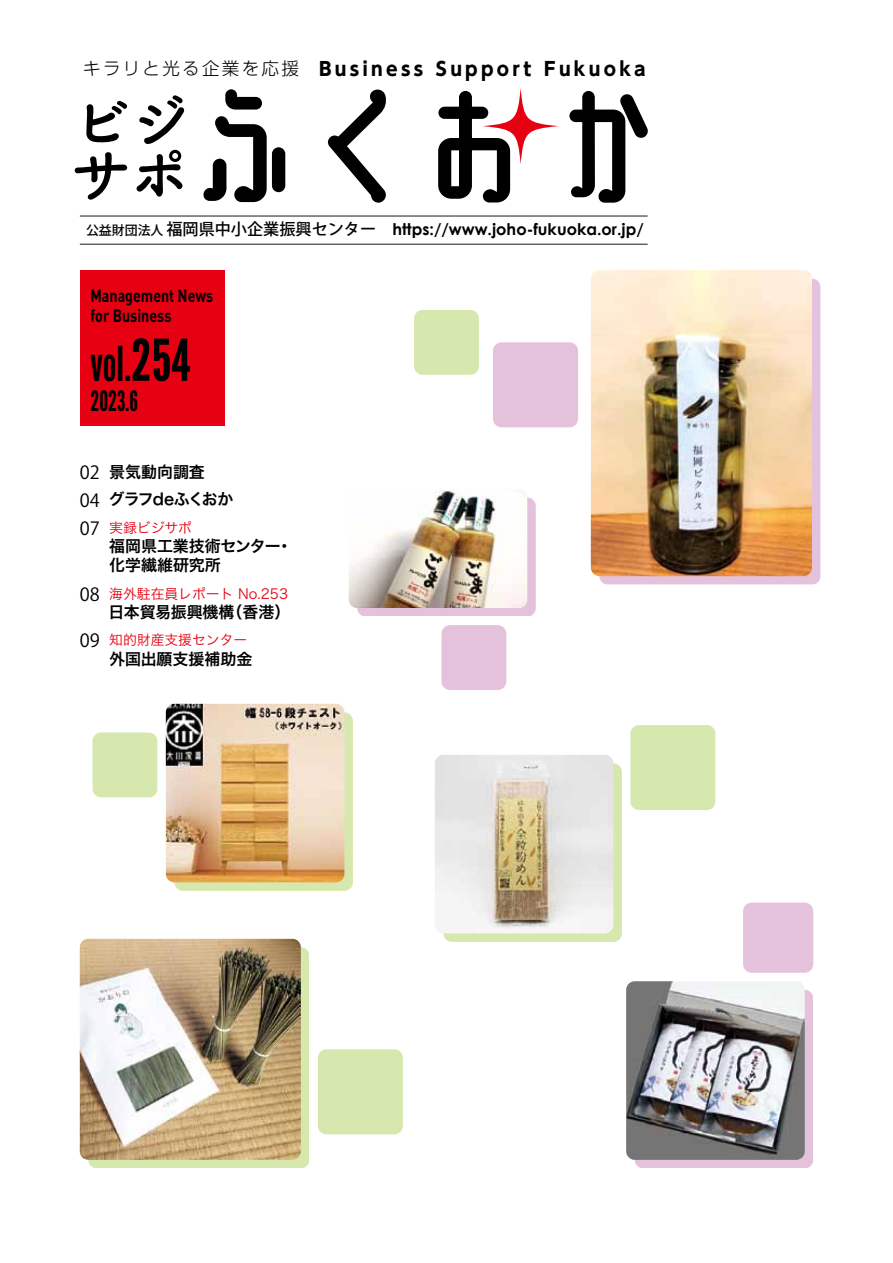
<style>
.page{position:relative;width:893px;height:1263px;background:#fff}
.page>*{position:absolute;margin:0;border:0;box-sizing:border-box;transform-origin:0 0}
.t1{font:59.4px/53.2px "Tsuku B Rd Gothic Std B";color:#000}
.t2{font:47.85px "League Gothic";color:#000;scale:.89 1}
.t3{font:28.05px "League Gothic";color:#000;scale:.89 1}
.t4{font:700 18.75px "UD Shin Go Pro";letter-spacing:.175em;color:#000}
.t5{font:18px/27.6px "Koz Go Pro";color:#000;text-align:justify}
.t6{font:700 17.7px/20.2px "DIN Pro";color:#000;scale:.8 1}
.t7{font:700 16.2px "Century Gothic";color:#000}
.t8{font:15.9px/19.2px "Hira Kaku Std W6";color:#000}
.t9{font:15.9px/27.6px "Hira Kaku Std W6";letter-spacing:-.02em;color:#000}
.t10{font:13.8px "Hira Kaku Std W3";color:#e60012}
.s1{font-weight:300;font-size:17.55px}
.s2{font-family:"Koz Go Pr 6 N";font-weight:500;font-size:12.9px}
.s3{font-family:"Koz Go Pr 6 N";font-weight:500}
.s4{font-size:57.3px}
</style>
<div class="page">
<hr style="left:80px;top:216px;width:568px;height:1px;background:#211714">
<hr style="left:80px;top:244px;width:568px;height:1px;background:#211714">
<svg style="left:328px;top:90px;width:58px;height:113px"></svg>
<svg style="left:438px;top:91px;width:73px;height:111px"></svg>
<svg style="left:569px;top:91px;width:79px;height:112px"></svg>
<svg style="left:483px;top:88px;width:76px;height:76px"></svg>
<div style="left:441px;top:625px;width:65px;height:65px;background:#e5c2dc;border-radius:9px"></div>
<div style="left:414px;top:310px;width:65px;height:65px;background:#d7e8af;border-radius:9px"></div>
<div style="left:92px;top:732px;width:65px;height:65px;background:#d7e8af;border-radius:9px"></div>
<div style="left:743px;top:902px;width:70px;height:71px;background:#e5c2dc;border-radius:9px"></div>
<div style="left:318px;top:1049px;width:85px;height:85px;background:#d7e8af;border-radius:9px"></div>
<div style="left:493px;top:342px;width:85px;height:85px;background:#e5c2dc;border-radius:9px"></div>
<div style="left:630px;top:725px;width:85px;height:85px;background:#d7e8af;border-radius:9px"></div>
<svg style="left:599px;top:279px;width:221px;height:306px;background:#e5c3db"></svg>
<img style="left:591px;top:270px;width:221px;height:306px">
<div style="left:89px;top:948px;width:220px;height:220px;background:#d7e8af"></div>
<img style="left:80px;top:939px;width:221px;height:221px">
<svg style="left:357px;top:498px;width:179px;height:118px;background:#e5c4dd"></svg>
<img style="left:349px;top:489px;width:178px;height:119px">
<svg style="left:443px;top:763px;width:179px;height:179px;background:#d8e8b3"></svg>
<img style="left:435px;top:755px;width:178px;height:178px">
<svg style="left:174px;top:712px;width:179px;height:179px;background:#d8e6af"></svg>
<img style="left:166px;top:704px;width:178px;height:178px">
<div style="left:635px;top:990px;width:178px;height:178px;background:#e5c2dc"></div>
<img style="left:626px;top:981px;width:179px;height:179px">
<svg style="left:79px;top:89px;width:211px;height:337px"></svg>
<p class="t4" style="left:83px;top:53px;width:564px"><span class="s1">キラリと光る企業を応援</span> Business Support Fukuoka</p>
<h1 class="t1" style="left:71px;top:91px;width:120px">ビジサポ</h1>
<p class="t7" style="left:86px;top:217px;width:559px"><span class="s2">公益財団法人</span> <span class="s3">福岡県中小企業振興センター　</span>https://www.joho-fukuoka.or.jp/</p>
<p class="t6" style="left:90px;top:285px;width:155px">Management News for Business</p>
<h2 class="t2" style="left:90px;top:335px;width:114px">vol.<span class="s4">254</span></h2>
<h3 class="t3" style="left:90px;top:384px;width:55px">2023.6</h3>
<p class="t5" style="left:80px;top:459px;width:21px">02<br>04<br>07</p>
<p class="t5" style="left:80px;top:581px;width:21px">08</p>
<p class="t5" style="left:80px;top:627px;width:21px">09</p>
<p class="t9" style="left:109px;top:458px;width:126px">景気動向調査<br>グラフdeふくおか</p>
<p class="t10" style="left:109px;top:517px;width:84px">実録ビジサポ</p>
<p class="t8" style="left:109px;top:537px;width:185px">福岡県工業技術センター・化学繊維研究所</p>
<p class="t10" style="left:109px;top:583px;width:180px">海外駐在員レポート No.253</p>
<p class="t8" style="left:109px;top:603px;width:183px">日本貿易振興機構（香港）</p>
<p class="t10" style="left:109px;top:629px;width:140px">知的財産支援センター</p>
<p class="t8" style="left:109px;top:650px;width:145px">外国出願支援補助金</p>
</div>
